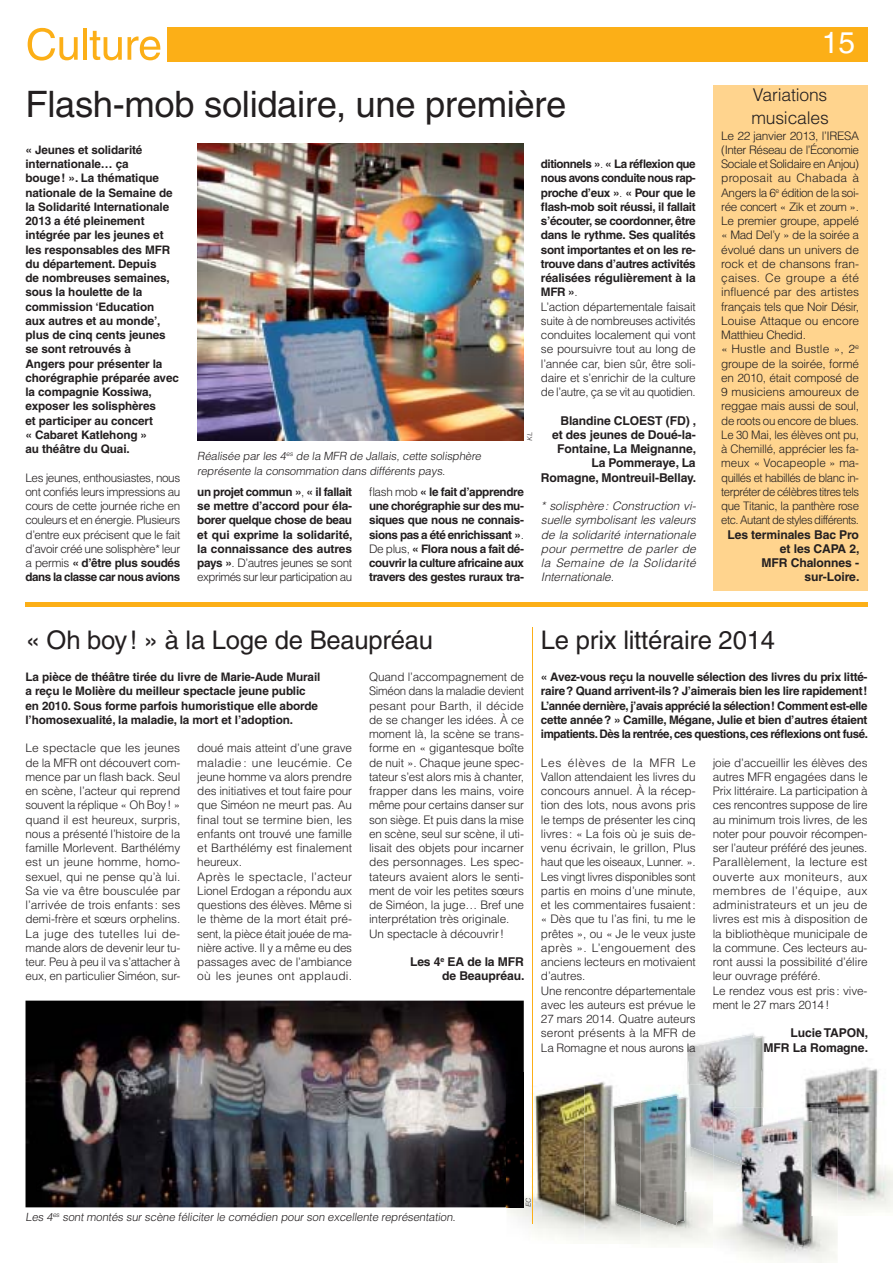
<style>
.page{position:relative;width:893px;height:1263px;background:#fff}
.page>*{position:absolute;margin:0;border:0;box-sizing:border-box;transform-origin:0 0}
.t1{font:condensed 43.2px "Helvetica";letter-spacing:-.01em;color:#fcaf17;scale:1.22 1}
.t2{font:36.45px "Helvetica";letter-spacing:-.01em;color:#231f20}
.t3{font:30px "Helvetica";color:#fff}
.t4{font:25.65px "Helvetica";letter-spacing:-.01em;color:#231f20}
.t5{font:300 17.55px/23.4px "Helvetica";letter-spacing:-.01em;color:#231f20}
.t6{font:700 12.15px/14.2px "Helvetica";letter-spacing:-.01em;color:#231f20;text-align:right}
.t7{font:300 11.7px/14.2px "Helvetica";letter-spacing:-.01em;color:#231f20}
.t8{font:700 11.7px/14.2px "Helvetica";letter-spacing:-.01em;color:#231f20;text-align:justify}
.t9{font:700 11.7px/14.2px "Helvetica";letter-spacing:-.03em;color:#231f20}
.t10{font:italic 300 11.7px/14.2px "Helvetica";letter-spacing:.01em;color:#231f20;text-align:justify}
.t11{font:300 11.4px/15.1px "Helvetica";color:#231f20}
.t12{font:300 6.75px "Helvetica";color:#231f20}
.s1{font-weight:700}
.s2{font-weight:300}
</style>
<div class="page">
<img style="left:805px;top:1067px;width:88px;height:145px">
<img style="left:687px;top:1033px;width:78px;height:75px">
<img style="left:688px;top:1035px;width:74px;height:73px">
<img style="left:640px;top:1192px;width:73px;height:52px">
<img style="left:661px;top:1085px;width:52px;height:96px">
<img style="left:688px;top:1085px;width:25px;height:70px">
<img style="left:640px;top:1096px;width:46px;height:129px">
<div style="left:26px;top:27px;width:842px;height:35px;background:#fcaf17"></div>
<div style="left:21px;top:26px;width:146px;height:39px;background:#fff"></div>
<div style="left:26px;top:602px;width:841px;height:5px;background:#fcaf17"></div>
<img style="left:197px;top:143px;width:327px;height:298px">
<img style="left:26px;top:1001px;width:498px;height:206px">
<img style="left:506px;top:1081px;width:99px;height:157px">
<img style="left:584px;top:1085px;width:56px;height:159px">
<img style="left:614px;top:1102px;width:26px;height:111px">
<div style="left:506px;top:1073px;width:18px;height:134px;background:#000"></div>
<hr style="left:532px;top:627px;width:1px;height:596px;background:#fcaf17">
<div style="left:713px;top:86px;width:154px;height:505px;background:#ffd48e"></div>
<img style="left:714px;top:1198px;width:124px;height:65px">
<img style="left:798px;top:1108px;width:40px;height:108px">
<img style="left:713px;top:1108px;width:50px;height:83px">
<img style="left:713px;top:1108px;width:48px;height:61px">
<img style="left:741px;top:1118px;width:71px;height:128px">
<h1 class="t1" style="left:26px;top:29px;width:113px">Culture</h1>
<h2 class="t2" style="left:26px;top:91px;width:542px">Flash-mob solidaire, une première</h2>
<p class="t8" style="left:26px;top:144px;width:155px;text-align:left">« Jeunes et solidarité internationale… ça<br>bouge ! ». La thématique nationale de la Semaine de la Solidarité Internationale<br>2013 a été pleinement intégrée par les jeunes et les responsables des MFR du département. Depuis<br>de nombreuses semaines, sous la houlette de la commission ‘Education<br>aux autres et au monde’, plus de cinq cents jeunes se sont retrouvés à<br>Angers pour présenter la chorégraphie préparée avec la compagnie Kossiwa, exposer les solisphères<br>et participer au concert<br>« Cabaret Katlehong »<br>au théâtre du Quai.</p>
<p class="t7" style="left:26px;top:471px;width:156px;text-align:justify">Les jeunes, enthousiastes, nous ont confiés leurs impressions au cours de cette journée riche en couleurs et en énergie. Plusieurs d’entre eux précisent que le fait d’avoir créé une solisphère* leur a permis <span class="s1">« d’être plus soudés dans la classe car nous avions</span></p>
<p class="t11" style="left:197px;top:449px;width:287px">Réalisée par les 4<sup>es</sup> de la MFR de Jallais, cette solisphère représente la consommation dans différents pays.</p>
<p class="t12" style="left:527px;top:441px;width:10px;rotate:-90deg">KL</p>
<p class="t8" style="left:197px;top:486px;width:157px">un projet commun »<span class="s2">,</span> « il fallait se mettre d’accord pour éla&shy;borer quelque chose de beau et qui exprime la solidarité, la connaissance des autres pays »<span class="s2">. D’autres jeunes se sont exprimés sur leur participation au</span></p>
<p class="t8" style="left:369px;top:486px;width:156px"><span class="s2">flash mob</span> « le fait d’apprendre une chorégraphie sur des mu&shy;siques que nous ne connais&shy;sions pas a été enrichissant »<span class="s2">.<br>De plus,</span> « Flora nous a fait dé&shy;couvrir la culture africaine aux travers des gestes ruraux tra-</p>
<p class="t9" style="left:541px;top:158px;width:156px">ditionnels »<span class="s2">.</span> « La réflexion que nous avons conduite nous rap&shy;proche d’eux »<span class="s2">.</span> « Pour que le flash-mob soit réussi, il fallait s’écouter, se coordonner, être dans le rythme. Ses qualités sont importantes et on les re&shy;trouve dans d’autres activités réalisées régulièrement à la<br>MFR »<span class="s2">.<br>L’action départementale faisait suite à de nombreuses activités conduites localement qui vont se poursuivre tout au long de l’année car, bien sûr, être soli&shy;daire et s’enrichir de la culture de l’autre, ça se vit au quotidien.</span></p>
<p class="t6" style="left:541px;top:414px;width:157px">Blandine CLOEST (FD) ,<br>et des jeunes de Doué-la-<br>Fontaine, La Meignanne,<br>La Pommeraye, La<br>Romagne, Montreuil-Bellay.</p>
<p class="t10" style="left:541px;top:500px;width:156px">* solisphère : Construction vi&shy;suelle symbolisant les valeurs de la solidarité internationale pour permettre de parler de la Semaine de la Solidarité Internationale.</p>
<h3 class="t3" style="left:822px;top:32px;width:35px">15</h3>
<h3 class="t5" style="left:751px;top:85px;width:79px">Variations musicales</h3>
<p class="t7" style="left:721px;top:129px;width:139px">Le 22 janvier 2013, l’IRESA (Inter Réseau de l’Économie<br>Sociale et Solidaire en Anjou) proposait au Chabada à<br>Angers la 6<sup>e</sup> édition de la soi&shy;rée concert « Zik et zoum ».<br>Le premier groupe, appelé « Mad Del’y » de la soirée a évolué dans un univers de rock et de chansons fran&shy;çaises. Ce groupe a été influencé par des artistes français tels que Noir Désir,<br>Louise Attaque ou encore<br>Matthieu Chedid.<br>« Hustle and Bustle », 2<sup>e </sup>groupe de la soirée, formé en 2010, était composé de<br>9 musiciens amoureux de reggae mais aussi de soul, de roots ou encore de blues.<br>Le 30 Mai, les élèves ont pu, à Chemillé, apprécier les fa&shy;meux « Vocapeople » ma&shy;quillés et habillés de blanc in&shy;terpréter de célèbres titres tels que Titanic, la panthère rose etc. Autant de styles différents.</p>
<p class="t6" style="left:727px;top:528px;width:134px">Les terminales Bac Pro et les CAPA 2,<br>MFR Chalonnes - sur-Loire.</p>
<h3 class="t4" style="left:26px;top:630px;width:409px">« Oh boy ! » à la Loge de Beaupréau</h3>
<h3 class="t4" style="left:541px;top:630px;width:235px">Le prix littéraire 2014</h3>
<p class="t8" style="left:26px;top:671px;width:296px;text-align:left">La pièce de théâtre tirée du livre de Marie-Aude Murail a reçu le Molière du meilleur spectacle jeune public en 2010. Sous forme parfois humoristique elle aborde l’homosexualité, la maladie, la mort et l’adoption.</p>
<p class="t7" style="left:26px;top:742px;width:156px;text-align:justify">Le spectacle que les jeunes de la MFR ont découvert com&shy;mence par un flash back. Seul en scène, l’acteur qui reprend souvent la réplique « Oh Boy ! » quand il est heureux, surpris, nous a présenté l’histoire de la famille Morlevent. Barthélémy est un jeune homme, homo&shy;sexuel, qui ne pense qu’à lui.<br>Sa vie va être bousculée par l’arrivée de trois enfants : ses demi-frère et sœurs orphelins.<br>La juge des tutelles lui de&shy;mande alors de devenir leur tu&shy;teur. Peu à peu il va s’attacher à eux, en particulier Siméon, sur-</p>
<p class="t7" style="left:197px;top:742px;width:156px">doué mais atteint d’une grave maladie : une leucémie. Ce jeune homme va alors prendre des initiatives et tout faire pour que Siméon ne meurt pas. Au final tout se termine bien, les enfants ont trouvé une famille et Barthélémy est finalement heureux.<br>Après le spectacle, l’acteur<br>Lionel Erdogan a répondu aux questions des élèves. Même si le thème de la mort était pré&shy;sent, la pièce était jouée de ma&shy;nière active. Il y a même eu des passages avec de l’ambiance où les jeunes ont applaudi.</p>
<p class="t7" style="left:369px;top:671px;width:156px">Quand l’accompagnement de<br>Siméon dans la maladie devient pesant pour Barth, il décide de se changer les idées. À ce moment là, la scène se trans&shy;forme en « gigantesque boîte de nuit ». Chaque jeune spec&shy;tateur s’est alors mis à chanter, frapper dans les mains, voire même pour certains danser sur son siège. Et puis dans la mise en scène, seul sur scène, il uti&shy;lisait des objets pour incarner des personnages. Les spec&shy;tateurs avaient alors le senti&shy;ment de voir les petites sœurs de Siméon, la juge… Bref une interprétation très originale.<br>Un spectacle à découvrir !</p>
<p class="t6" style="left:410px;top:956px;width:116px">Les 4<sup>e</sup> EA de la MFR de Beaupréau.</p>
<p class="t8" style="left:541px;top:671px;width:329px">« Avez-vous reçu la nouvelle sélection des livres du prix litté&shy;raire ? Quand arrivent-ils ? J’aimerais bien les lire rapidement !<br>L’année dernière, j’avais apprécié la sélection ! Comment est-elle cette année ? » Camille, Mégane, Julie et bien d’autres étaient impatients. Dès la rentrée, ces questions, ces réflexions ont fusé.</p>
<p class="t7" style="left:541px;top:756px;width:156px">Les élèves de la MFR Le<br>Vallon attendaient les livres du concours annuel. À la récep&shy;tion des lots, nous avons pris le temps de présenter les cinq livres : « La fois où je suis de&shy;venu écrivain, le grillon, Plus haut que les oiseaux, Lunner. ».<br>Les vingt livres disponibles sont partis en moins d’une minute, et les commentaires fusaient : « Dès que tu l’as fini, tu me le prêtes », ou « Je le veux juste après ». L’engouement des anciens lecteurs en motivaient d’autres.<br>Une rencontre départementale avec les auteurs est prévue le<br>27 mars 2014. Quatre auteurs seront présents à la MFR de<br>La Romagne et nous aurons la</p>
<p class="t7" style="left:713px;top:756px;width:156px">joie d’accueillir les élèves des autres MFR engagées dans le<br>Prix littéraire. La participation à ces rencontres suppose de lire au minimum trois livres, de les noter pour pouvoir récompen&shy;ser l’auteur préféré des jeunes.<br>Parallèlement, la lecture est ouverte aux moniteurs, aux membres de l’équipe, aux administrateurs et un jeu de livres est mis à disposition de la bibliothèque municipale de la commune. Ces lecteurs au&shy;ront aussi la possibilité d’élire leur ouvrage préféré.<br>Le rendez vous est pris : vive&shy;ment le 27 mars 2014 !</p>
<p class="t6" style="left:764px;top:1027px;width:106px">Lucie TAPON,<br>MFR La Romagne.</p>
<p class="t11" style="left:26px;top:1210px;width:433px">Les 4<sup>es</sup> sont montés sur scène féliciter le comédien pour son excellente représentation.</p>
<p class="t12" style="left:526px;top:1207px;width:10px;rotate:-90deg">EC</p>
</div>
